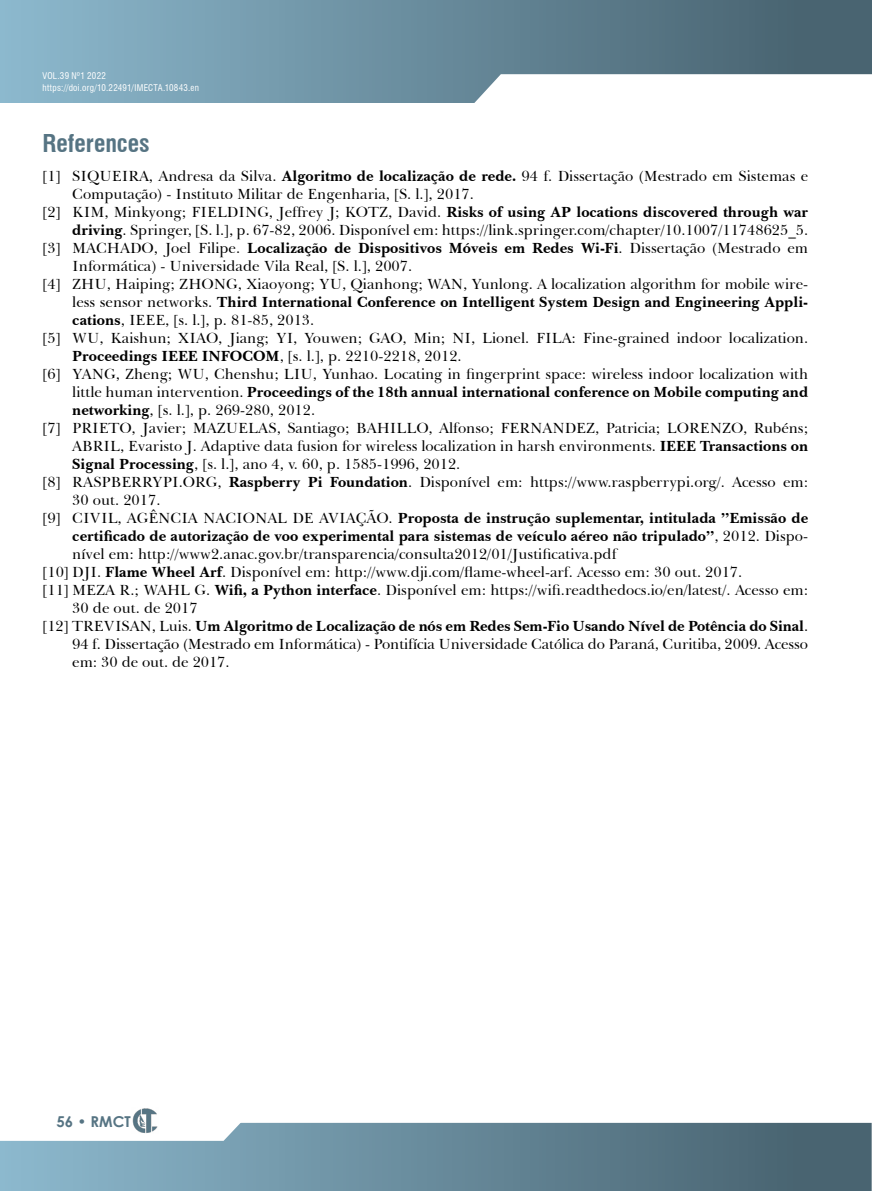
<style>
.page{position:relative;width:872px;height:1191px;background:#fff}
.page>*{position:absolute;margin:0;border:0;box-sizing:border-box;transform-origin:0 0}
.t1{font:700 condensed 24px "Swiss 721 BT";color:#567483}
.t2{font:15px "Baskerville BT";color:#000}
.t3{font:700 15px "Baskerville BT";color:#000}
.t4{font:700 15px "Century Gothic";color:#567483}
.t5{font:condensed 9px/12px "Swiss 721 BT";letter-spacing:.03em;color:#fff}
.s1{font-weight:700}
.s2{font-weight:400}
</style>
<div class="page">
<div style="left:0;top:0;width:872px;height:102px;background:linear-gradient(to right,#8cb8cd,#445e6a)"></div>
<svg style="left:0;top:1122px;width:871px;height:69px;background:#678999"></svg>
<svg style="left:0;top:1122px;width:244px;height:18px"></svg>
<svg style="left:465px;top:74px;width:407px;height:29px"></svg>
<img style="left:132px;top:1108px;width:27px;height:25px">
<p class="t5" style="left:43px;top:70px;width:158px">VOL.39 Nº1 2022 https://doi.org/10.22491/IMECTA.10843.en</p>
<h1 class="t1" style="left:43px;top:129px;width:109px">References</h1>
<p class="t2" style="left:43px;top:165px;width:767px">[1] SIQUEIRA, Andresa da Silva. <span class="s1">Algoritmo de localização de rede.</span> 94 f. Dissertação (Mestrado em Sistemas e</p>
<p class="t2" style="left:72px;top:183px;width:403px">Computação) - Instituto Militar de Engenharia, [S. l.], 2017.</p>
<p class="t2" style="left:43px;top:201px;width:767px">[2] KIM, Minkyong; FIELDING, Jeffrey J; KOTZ, David. <span class="s1">Risks of using AP locations discovered through war</span></p>
<p class="t2" style="left:72px;top:219px;width:737px"><span class="s1">driving</span>. Springer, [S. l.], p. 67-82, 2006. Disponível em: https://link.springer.com/chapter/10.1007/11748625_5.</p>
<p class="t2" style="left:43px;top:237px;width:767px">[3] MACHADO, Joel Filipe. <span class="s1">Localização de Dispositivos Móveis em Redes Wi-Fi</span>. Dissertação (Mestrado em</p>
<p class="t2" style="left:72px;top:255px;width:341px">Informática) - Universidade Vila Real, [S. l.], 2007.</p>
<p class="t2" style="left:43px;top:273px;width:767px">[4] ZHU, Haiping; ZHONG, Xiaoyong; YU, Qianhong; WAN, Yunlong. A localization algorithm for mobile wire-</p>
<p class="t3" style="left:72px;top:291px;width:737px"><span class="s2">less sensor networks.</span> Third International Conference on Intelligent System Design and Engineering Appli-</p>
<p class="t2" style="left:72px;top:309px;width:243px"><span class="s1">cations</span>, IEEE, [s. l.], p. 81-85, 2013.</p>
<p class="t2" style="left:43px;top:327px;width:767px">[5] WU, Kaishun; XIAO, Jiang; YI, Youwen; GAO, Min; NI, Lionel. FILA: Fine-grained indoor localization.</p>
<p class="t2" style="left:72px;top:345px;width:391px"><span class="s1">Proceedings IEEE INFOCOM</span>, [s. l.], p. 2210-2218, 2012.</p>
<p class="t2" style="left:43px;top:363px;width:767px">[6] YANG, Zheng; WU, Chenshu; LIU, Yunhao. Locating in fingerprint space: wireless indoor localization with</p>
<p class="t3" style="left:72px;top:381px;width:737px"><span class="s2">little human intervention.</span> Proceedings of the 18th annual international conference on Mobile computing and</p>
<p class="t2" style="left:72px;top:399px;width:244px"><span class="s1">networking</span>, [s. l.], p. 269-280, 2012.</p>
<p class="t2" style="left:43px;top:417px;width:767px">[7] PRIETO, Javier; MAZUELAS, Santiago; BAHILLO, Alfonso; FERNANDEZ, Patricia; LORENZO, Rubéns;</p>
<p class="t2" style="left:72px;top:435px;width:737px">ABRIL, Evaristo J. Adaptive data fusion for wireless localization in harsh environments. <span class="s1">IEEE Transactions on</span></p>
<p class="t2" style="left:72px;top:453px;width:389px"><span class="s1">Signal Processing</span>, [s. l.], ano 4, v. 60, p. 1585-1996, 2012.</p>
<p class="t2" style="left:43px;top:471px;width:767px">[8] RASPBERRYPI.ORG, <span class="s1">Raspberry Pi Foundation</span>. Disponível em: https://www.raspberrypi.org/. Acesso em:</p>
<p class="t2" style="left:72px;top:489px;width:90px">30 out. 2017.</p>
<p class="t3" style="left:43px;top:507px;width:767px"><span class="s2">[9] CIVIL, AGÊNCIA NACIONAL DE AVIAÇÃO.</span> Proposta de instrução suplementar, intitulada ”Emissão de</p>
<p class="t3" style="left:72px;top:525px;width:737px">certificado de autorização de voo experimental para sistemas de veículo aéreo não tripulado”<span class="s2">, 2012. Dispo-</span></p>
<p class="t2" style="left:72px;top:543px;width:546px">nível em: http://www2.anac.gov.br/transparencia/consulta2012/01/Justificativa.pdf</p>
<p class="t2" style="left:43px;top:561px;width:701px">[10] DJI. <span class="s1">Flame Wheel Arf</span>. Disponível em: http://www.dji.com/flame-wheel-arf. Acesso em: 30 out. 2017.</p>
<p class="t2" style="left:43px;top:579px;width:767px">[11] MEZA R.; WAHL G. <span class="s1">Wifi, a Python interface</span>. Disponível em: https://wifi.readthedocs.io/en/latest/. Acesso em:</p>
<p class="t2" style="left:72px;top:597px;width:127px">30 de out. de 2017</p>
<p class="t3" style="left:43px;top:615px;width:767px"><span class="s2">[12] TREVISAN, Luis.</span> Um Algoritmo de Localização de nós em Redes Sem-Fio Usando Nível de Potência do Sinal<span class="s2">.</span></p>
<p class="t2" style="left:72px;top:633px;width:737px">94 f. Dissertação (Mestrado em Informática) - Pontifícia Universidade Católica do Paraná, Curitiba, 2009. Acesso</p>
<p class="t2" style="left:72px;top:651px;width:159px">em: 30 de out. de 2017.</p>
<p class="t4" style="left:56px;top:1110px;width:76px">56 • RMCT</p>
</div>
